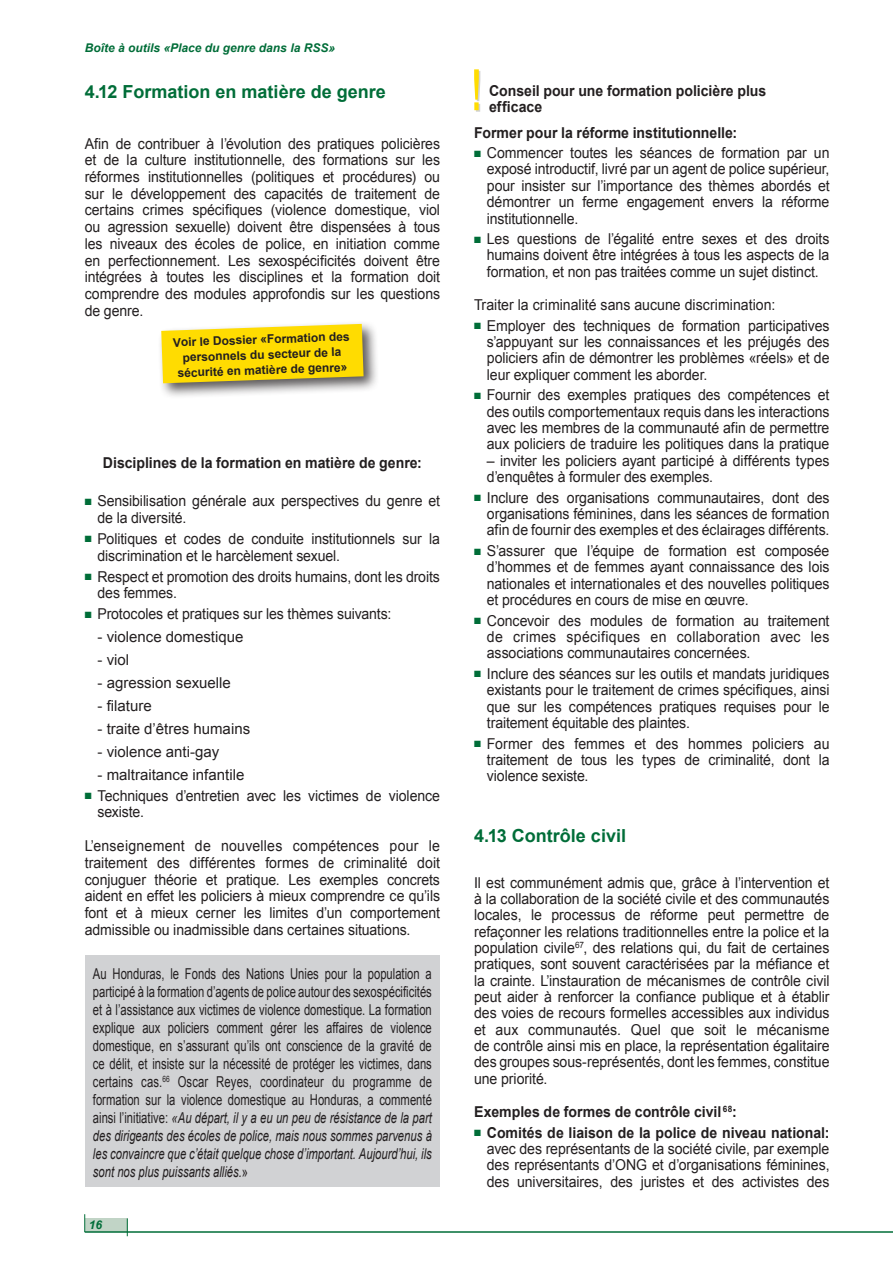
<style>
.page{position:relative;width:893px;height:1263px;background:#fff}
.page>*{position:absolute;margin:0;border:0;box-sizing:border-box;transform-origin:0 0}
.t1{font:700 18px "Arial";color:#006d38}
.t2{font:15px/16.4px "Arial";letter-spacing:-.005em;color:#231f20;text-align:justify;scale:.94 1}
.t3{font:15px/18px "Arial";letter-spacing:-.005em;color:#231f20;text-align:justify;scale:.75 1}
.t4{font:700 15px/16px "Arial";color:#231f20;scale:.94 1}
.t5{font:15px "Arial";letter-spacing:-.005em;color:#231f20}
.t6{font:700 12px/15.3px "Arial";color:#231f20;text-align:center}
.t7{font:italic 700 12px "Arial";color:#006d38}
.s1{color:#006d38}
.s2{font-style:italic}
.s3{font-weight:700}
</style>
<div class="page">
<div style="left:85px;top:1218px;width:42px;height:13px;background:#c1d4c6"></div>
<svg style="left:84px;top:1214px;width:1px;height:17px"></svg>
<svg style="left:127px;top:1218px;width:1px;height:17px"></svg>
<hr style="left:85px;top:1231px;width:807px;height:1px;background:#006d38">
<div style="left:157px;top:319px;width:222px;height:80px;background:#231f20;opacity:.75"></div>
<svg style="left:161px;top:324px;width:202px;height:59px;background:#f7d817"></svg>
<div style="left:85px;top:955px;width:354px;height:231px;background:#d1d2d4"></div>
<svg style="left:474px;top:69px;width:6px;height:43px"></svg>
<p class="t7" style="left:85px;top:40px;width:252px">Boîte à outils «Place du genre dans la RSS»</p>
<p class="t1" style="left:85px;top:80px;width:302px">4.12 Formation en matière de genre</p>
<p class="t2" style="left:85px;top:135px;width:379px">Afin de contribuer à l’évolution des pratiques policières et de la culture institutionnelle, des formations sur les réformes institutionnelles (politiques et procédures) ou sur le développement des capacités de traitement de certains crimes spécifiques (violence domestique, viol ou agression sexuelle) doivent être dispensées à tous les niveaux des écoles de police, en initiation comme en perfectionnement. Les sexospécificités doivent être intégrées à toutes les disciplines et la formation doit comprendre des modules approfondis sur les questions de genre.</p>
<p class="t6" style="left:173px;top:335px;width:178px;rotate:-2deg">Voir le Dossier «Formation des personnels du secteur de la sécurité en matière de genre»</p>
<p class="t4" style="left:103px;top:455px;width:341px">Disciplines de la formation en matière de genre:</p>
<p class="t2" style="left:97px;top:492px;width:366px;text-indent:-13px"><span class="s1">■</span> Sensibilisation générale aux perspectives du genre et de la diversité.</p>
<p class="t2" style="left:97px;top:530px;width:366px;text-indent:-13px"><span class="s1">■</span> Politiques et codes de conduite institutionnels sur la discrimination et le harcèlement sexuel.</p>
<p class="t2" style="left:97px;top:568px;width:366px;text-indent:-13px"><span class="s1">■</span> Respect et promotion des droits humains, dont les droits des femmes.</p>
<p class="t2" style="left:85px;top:605px;width:327px"><span class="s1">■</span> Protocoles et pratiques sur les thèmes suivants:</p>
<p class="t5" style="left:97px;top:627px;width:147px">- violence domestique</p>
<p class="t5" style="left:97px;top:650px;width:33px">- viol</p>
<p class="t5" style="left:97px;top:672px;width:135px">- agression sexuelle</p>
<p class="t5" style="left:97px;top:695px;width:56px">- filature</p>
<p class="t5" style="left:97px;top:718px;width:154px">- traite d’êtres humains</p>
<p class="t5" style="left:97px;top:741px;width:123px">- violence anti-gay</p>
<p class="t5" style="left:97px;top:764px;width:148px">- maltraitance infantile</p>
<p class="t2" style="left:97px;top:787px;width:366px;text-indent:-13px"><span class="s1">■</span> Techniques d’entretien avec les victimes de violence sexiste.</p>
<p class="t2" style="left:85px;top:837px;width:379px">L’enseignement de nouvelles compétences pour le traitement des différentes formes de criminalité doit conjuguer théorie et pratique. Les exemples concrets aident en effet les policiers à mieux comprendre ce qu’ils font et à mieux cerner les limites d’un comportement admissible ou inadmissible dans certaines situations.</p>
<p class="t3" style="left:93px;top:964px;width:453px">Au Honduras, le Fonds des Nations Unies pour la population a participé à la formation d’agents de police autour des sexospécificités et à l’assistance aux victimes de violence domestique. La formation explique aux policiers comment gérer les affaires de violence domestique, en s’assurant qu’ils ont conscience de la gravité de ce délit, et insiste sur la nécessité de protéger les victimes, dans certains cas.<sup>66</sup> Oscar Reyes, coordinateur du programme de formation sur la violence domestique au Honduras, a commenté ainsi l’initiative: <span class="s2">«Au départ, il y a eu un peu de résistance de la part des dirigeants des écoles de police, mais nous sommes parvenus à les convaincre que c’était quelque chose d’important. Aujourd’hui, ils sont nos plus puissants alliés.</span>»</p>
<p class="t7" style="left:89px;top:1217px;width:15px">16</p>
<p class="t4" style="left:489px;top:83px;width:296px">Conseil pour une formation policière plus efficace</p>
<p class="t4" style="left:474px;top:125px;width:281px">Former pour la réforme institutionnelle:</p>
<p class="t2" style="left:486px;top:145px;width:366px;text-indent:-13px"><span class="s1">■</span> Commencer toutes les séances de formation par un exposé introductif, livré par un agent de police supérieur, pour insister sur l’importance des thèmes abordés et démontrer un ferme engagement envers la réforme institutionnelle.</p>
<p class="t2" style="left:486px;top:231px;width:366px;text-indent:-13px"><span class="s1">■</span> Les questions de l’égalité entre sexes et des droits humains doivent être intégrées à tous les aspects de la formation, et non pas traitées comme un sujet distinct.</p>
<p class="t2" style="left:474px;top:297px;width:322px">Traiter la criminalité sans aucune discrimination:</p>
<p class="t2" style="left:486px;top:317px;width:366px;text-indent:-13px"><span class="s1">■</span> Employer des techniques de formation participatives s’appuyant sur les connaissances et les préjugés des policiers afin de démontrer les problèmes «réels» et de leur expliquer comment les aborder.</p>
<p class="t2" style="left:486px;top:387px;width:366px;text-indent:-13px"><span class="s1">■</span> Fournir des exemples pratiques des compétences et des outils comportementaux requis dans les interactions avec les membres de la communauté afin de permettre aux policiers de traduire les politiques dans la pratique</p>
<p class="t2" style="left:486px;top:452px;width:366px">– inviter les policiers ayant participé à différents types d’enquêtes à formuler des exemples.</p>
<p class="t2" style="left:486px;top:489px;width:366px;text-indent:-13px"><span class="s1">■</span> Inclure des organisations communautaires, dont des organisations féminines, dans les séances de formation afin de fournir des exemples et des éclairages différents.</p>
<p class="t2" style="left:486px;top:542px;width:366px;text-indent:-13px"><span class="s1">■</span> S’assurer que l’équipe de formation est composée d’hommes et de femmes ayant connaissance des lois nationales et internationales et des nouvelles politiques et procédures en cours de mise en œuvre.</p>
<p class="t2" style="left:486px;top:612px;width:366px;text-indent:-13px"><span class="s1">■</span> Concevoir des modules de formation au traitement de crimes spécifiques en collaboration avec les associations communautaires concernées.</p>
<p class="t2" style="left:486px;top:665px;width:366px;text-indent:-13px"><span class="s1">■</span> Inclure des séances sur les outils et mandats juridiques existants pour le traitement de crimes spécifiques, ainsi que sur les compétences pratiques requises pour le traitement équitable des plaintes.</p>
<p class="t2" style="left:486px;top:735px;width:366px;text-indent:-13px"><span class="s1">■</span> Former des femmes et des hommes policiers au traitement de tous les types de criminalité, dont la violence sexiste.</p>
<p class="t1" style="left:474px;top:823px;width:153px">4.13 Contrôle civil</p>
<p class="t2" style="left:474px;top:874px;width:379px">Il est communément admis que, grâce à l’intervention et à la collaboration de la société civile et des communautés locales, le processus de réforme peut permettre de refaçonner les relations traditionnelles entre la police et la population civile<sup>67</sup>, des relations qui, du fait de certaines pratiques, sont souvent caractérisées par la méfiance et la crainte. L’instauration de mécanismes de contrôle civil peut aider à renforcer la confiance publique et à établir des voies de recours formelles accessibles aux individus et aux communautés. Quel que soit le mécanisme de contrôle ainsi mis en place, la représentation égalitaire des groupes sous-représentés, dont les femmes, constitue une priorité.</p>
<p class="t4" style="left:474px;top:1104px;width:281px">Exemples de formes de contrôle civil <sup>68</sup>:</p>
<p class="t2" style="left:486px;top:1124px;width:366px;text-indent:-13px"><span class="s1">■</span> <span class="s3">Comités de liaison de la police de niveau national: </span>avec des représentants de la société civile, par exemple des représentants d’ONG et d’organisations féminines, des universitaires, des juristes et des activistes des</p>
</div>
